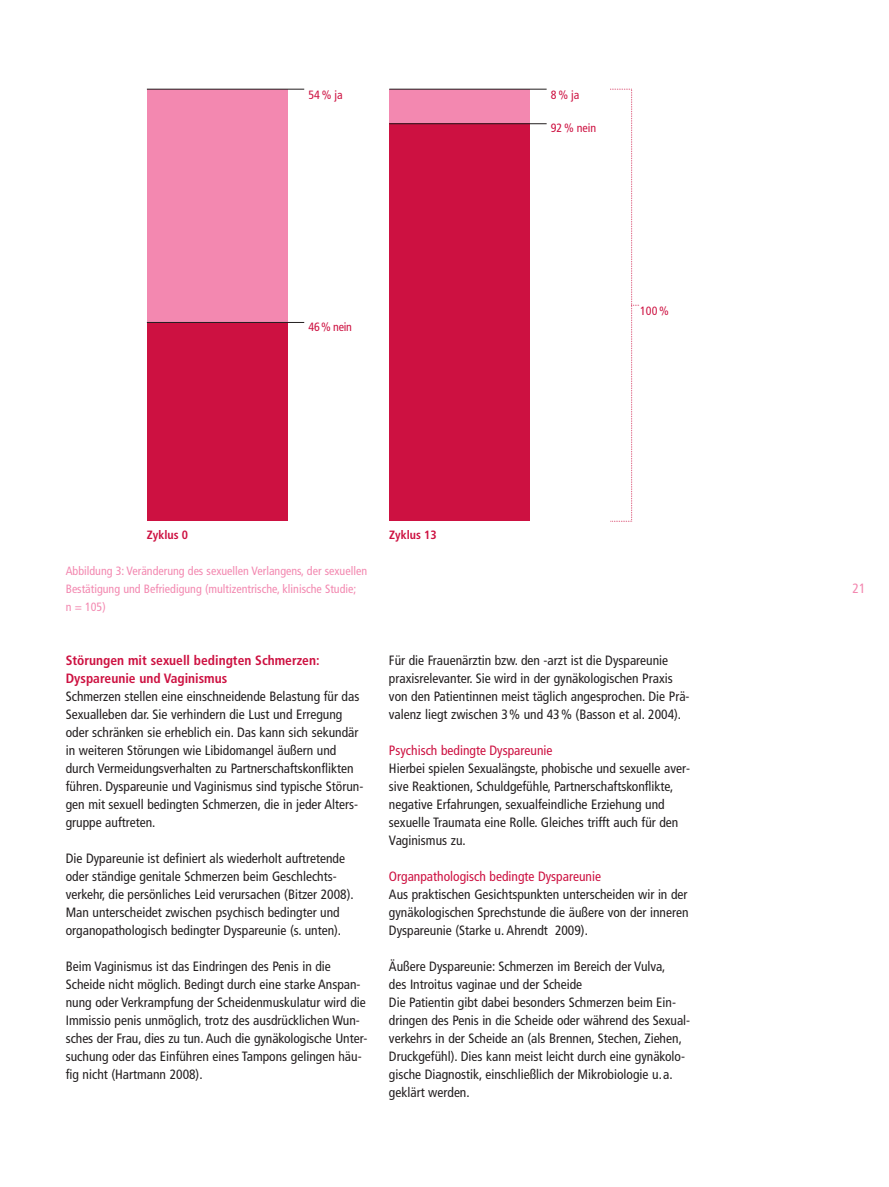
<style>
.page{position:relative;width:889px;height:1187px;background:#fff}
.page>*{position:absolute;margin:0;border:0;box-sizing:border-box;transform-origin:0 0}
.t1{font:condensed 13.5px/18px "Frutiger";color:#231f20}
.t2{font:condensed 13.5px "Frutiger";color:#cd1141}
.t3{font:700 condensed 13.5px/18px "Frutiger";color:#cd1141}
.t4{font:condensed 13.5px "Frutiger";color:#f388b0}
.t5{font:condensed 12px/18px "Frutiger";color:#f388b0}
.t6{font:condensed 12px "Frutiger";color:#cd1141}
.t7{font:700 condensed 12px "Frutiger";color:#cd1141}
</style>
<div class="page">
<svg style="left:146px;top:88px;width:494px;height:434px"></svg>
<p class="t6" style="left:308px;top:90px;width:36px">54 % ja</p>
<p class="t6" style="left:308px;top:322px;width:45px">46 % nein</p>
<p class="t7" style="left:147px;top:530px;width:43px">Zyklus 0</p>
<p class="t7" style="left:389px;top:530px;width:49px">Zyklus 13</p>
<p class="t5" style="left:66px;top:563px;width:303px">Abbildung 3: Veränderung des sexuellen Verlangens, der sexuellen<br>Bestätigung und Befriedigung (multizentrische, klinische Studie;<br>n = 105)</p>
<p class="t6" style="left:551px;top:90px;width:30px">8% ja</p>
<p class="t6" style="left:551px;top:123px;width:47px">92 % nein</p>
<p class="t6" style="left:640px;top:306px;width:30px">100 %</p>
<p class="t3" style="left:66px;top:652px;width:255px">Störungen mit sexuell bedingten Schmerzen:<br>Dyspareunie und Vaginismus</p>
<p class="t1" style="left:66px;top:688px;width:299px">Schmerzen stellen eine einschneidende Belastung für das Sexualleben dar. Sie verhindern die Lust und Erregung oder schränken sie erheblich ein. Das kann sich sekundär in weiteren Störungen wie Libidomangel äußern und durch Vermeidungsverhalten zu Partnerschaftskonflikten führen. Dyspareunie und Vaginismus sind typische Störun&shy;gen mit sexuell bedingten Schmerzen, die in jeder Alters&shy;gruppe auftreten.</p>
<p class="t1" style="left:66px;top:850px;width:289px">Die Dypareunie ist definiert als wiederholt auftretende oder ständige genitale Schmerzen beim Geschlechts&shy;verkehr, die persönliches Leid verursachen (Bitzer 2008).<br>Man unterscheidet zwischen psychisch bedingter und organopathologisch bedingter Dyspareunie (s. unten).</p>
<p class="t1" style="left:66px;top:958px;width:303px">Beim Vaginismus ist das Eindringen des Penis in die Scheide nicht möglich. Bedingt durch eine starke Anspan&shy;nung oder Verkrampfung der Scheidenmuskulatur wird die Immissio penis unmöglich, trotz des ausdrücklichen Wun&shy;sches der Frau, dies zu tun. Auch die gynäkologische Unter&shy;suchung oder das Einführen eines Tampons gelingen häu&shy;fig nicht (Hartmann 2008).</p>
<p class="t1" style="left:389px;top:652px;width:302px">Für die Frauenärztin bzw. den -arzt ist die Dyspareunie praxisrelevanter. Sie wird in der gynäkologischen Praxis von den Patientinnen meist täglich angesprochen. Die Prä&shy;valenz liegt zwischen 3% und 43% (Basson et al. 2004).</p>
<p class="t2" style="left:389px;top:745px;width:165px">Psychisch bedingte Dyspareunie</p>
<p class="t1" style="left:389px;top:760px;width:303px">Hierbei spielen Sexualängste, phobische und sexuelle aver&shy;sive Reaktionen, Schuldgefühle, Partnerschaftskonflikte, negative Erfahrungen, sexualfeindliche Erziehung und sexuelle Traumata eine Rolle. Gleiches trifft auch für den Vaginismus zu.</p>
<p class="t2" style="left:389px;top:871px;width:214px">Organpathologisch bedingte Dyspareunie</p>
<p class="t1" style="left:389px;top:886px;width:301px;text-align:justify">Aus praktischen Gesichtspunkten unterscheiden wir in der gynäkologischen Sprechstunde die äußere von der inneren Dyspareunie (Starke u. Ahrendt 2009).</p>
<p class="t1" style="left:389px;top:958px;width:303px">Äußere Dyspareunie: Schmerzen im Bereich der Vulva,<br>des Introitus vaginae und der Scheide<br>Die Patientin gibt dabei besonders Schmerzen beim Ein&shy;dringen des Penis in die Scheide oder während des Sexual&shy;verkehrs in der Scheide an (als Brennen, Stechen, Ziehen, Druckgefühl). Dies kann meist leicht durch eine gynäkolo&shy;gische Diagnostik, einschließlich der Mikrobiologie u.a. geklärt werden.</p>
<p class="t4" style="left:852px;top:583px;width:14px">21</p>
</div>
